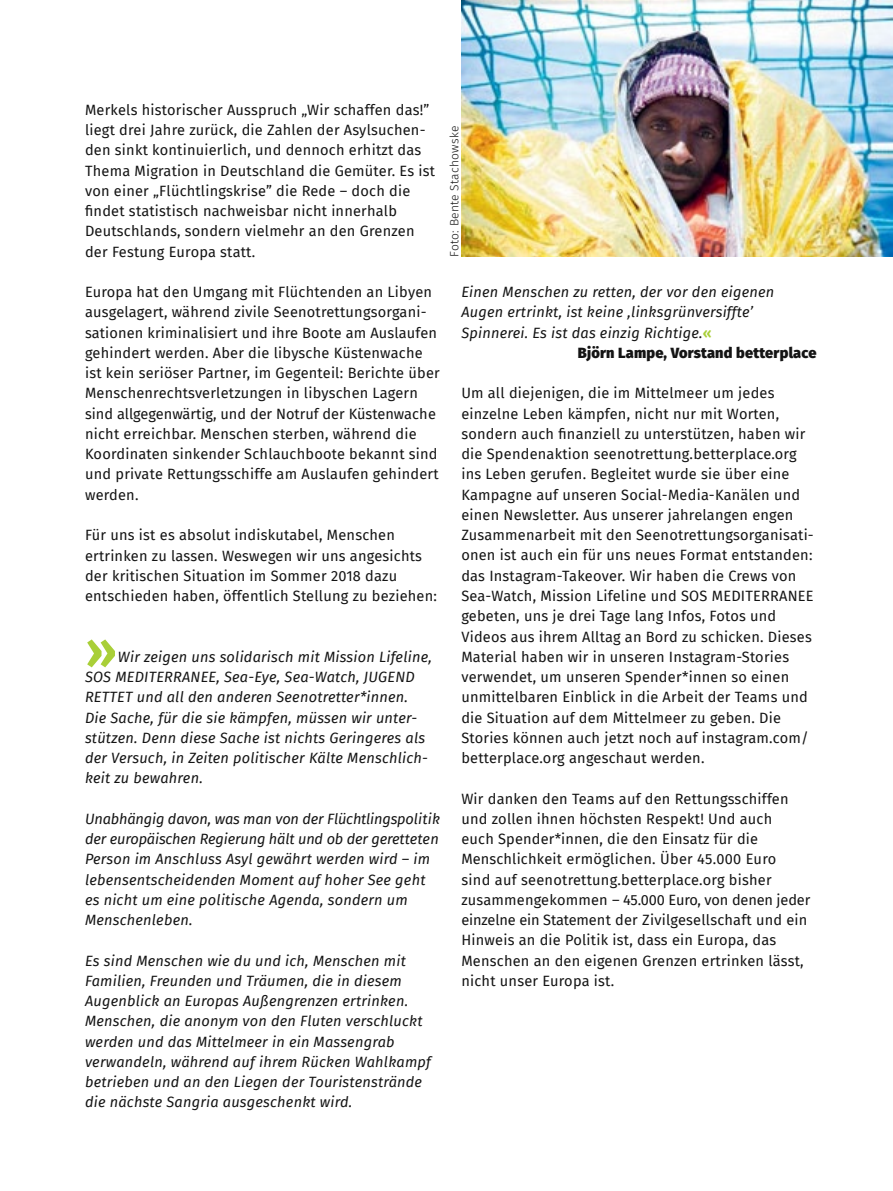
<style>
.page{position:relative;width:893px;height:1191px;background:#fff}
.page>*{position:absolute;margin:0;border:0;box-sizing:border-box;transform-origin:0 0}
.t1{font:600 52.5px "Fira Sans";color:#a9cf38}
.t2{font:14.55px/20.2px "Fira Sans";letter-spacing:.015em;color:#141414}
.t3{font:italic 14.55px/20.2px "Fira Sans";letter-spacing:.015em;color:#141414}
.t4{font:900 14.55px "Fira Sans";letter-spacing:.015em;color:#141414}
.t5{font:300 12px "Fira Sans";letter-spacing:.02em;color:#141414}
.s1{font-weight:600;font-style:normal;color:#a9cf38}
</style>
<div class="page">
<hr style="left:0;top:0;width:1px;height:1191px;background:#b1d3d7">
<img style="left:461px;top:0;width:432px;height:256px">
<p class="t2" style="left:85px;top:99px;width:352px">Merkels historischer Ausspruch „Wir schaffen das!” liegt drei Jahre zurück, die Zahlen der Asylsuchen&shy;den sinkt kontinuierlich, und dennoch erhitzt das Thema Migration in Deutschland die Gemüter. Es ist von einer „Flüchtlingskrise” die Rede – doch die findet statistisch nachweisbar nicht innerhalb Deutschlands, sondern vielmehr an den Grenzen der Festung Europa statt.</p>
<p class="t2" style="left:85px;top:281px;width:356px">Europa hat den Umgang mit Flüchtenden an Libyen ausgelagert, während zivile Seenotrettungsorgani&shy;sationen kriminalisiert und ihre Boote am Auslaufen gehindert werden. Aber die libysche Küstenwache ist kein seriöser Partner, im Gegenteil: Berichte über Menschenrechtsverletzungen in libyschen Lagern sind allgegenwärtig, und der Notruf der Küstenwache nicht erreichbar. Menschen sterben, während die Koordinaten sinkender Schlauchboote bekannt sind und private Rettungsschiffe am Auslaufen gehindert werden.</p>
<p class="t2" style="left:85px;top:524px;width:353px">Für uns ist es absolut indiskutabel, Menschen ertrinken zu lassen. Weswegen wir uns angesichts der kritischen Situation im Sommer 2018 dazu entschieden haben, öffentlich Stellung zu beziehen:</p>
<h1 class="t1" style="left:85px;top:609px;width:34px">»</h1>
<p class="t3" style="left:85px;top:646px;width:348px;text-indent:33px">Wir zeigen uns solidarisch mit Mission Lifeline, SOS MEDITERRANEE, Sea-Eye, Sea-Watch, JUGEND RETTET und all den anderen Seenotretter*innen.<br>Die Sache, für die sie kämpfen, müssen wir unter&shy;stützen. Denn diese Sache ist nichts Geringeres als der Versuch, in Zeiten politischer Kälte Menschlich&shy;keit zu bewahren.</p>
<p class="t3" style="left:85px;top:808px;width:357px">Unabhängig davon, was man von der Flüchtlingspolitik der europäischen Regierung hält und ob der geretteten Person im Anschluss Asyl gewährt werden wird – im lebensentscheidenden Moment auf hoher See geht es nicht um eine politische Agenda, sondern um Menschenleben.</p>
<p class="t3" style="left:85px;top:950px;width:347px">Es sind Menschen wie du und ich, Menschen mit Familien, Freunden und Träumen, die in diesem Augenblick an Europas Außengrenzen ertrinken.<br>Menschen, die anonym von den Fluten verschluckt werden und das Mittelmeer in ein Massengrab verwandeln, während auf ihrem Rücken Wahlkampf betrieben und an den Liegen der Touristenstrände die nächste Sangria ausgeschenkt wird.</p>
<p class="t5" style="left:446px;top:257px;width:132px;rotate:-90deg">Foto: Bente Stachowske</p>
<p class="t3" style="left:461px;top:282px;width:314px">Einen Menschen zu retten, der vor den eigenen</p>
<p class="t3" style="left:461px;top:302px;width:293px">Augen ertrinkt, ist keine ,linksgrünversiffte’</p>
<p class="t3" style="left:461px;top:322px;width:252px">Spinnerei. Es ist das einzig Richtige.<span class="s1">«</span></p>
<p class="t4" style="left:578px;top:340px;width:240px">Björn Lampe, Vorstand betterplace</p>
<p class="t2" style="left:461px;top:383px;width:354px">Um all diejenigen, die im Mittelmeer um jedes einzelne Leben kämpfen, nicht nur mit Worten, sondern auch finanziell zu unterstützen, haben wir die Spendenaktion seenotrettung.betterplace.org ins Leben gerufen. Begleitet wurde sie über eine Kampagne auf unseren Social-Media-Kanälen und einen Newsletter. Aus unserer jahrelangen engen Zusammenarbeit mit den Seenotrettungsorganisati&shy;onen ist auch ein für uns neues Format entstanden: das Instagram-Takeover. Wir haben die Crews von Sea-Watch, Mission Lifeline und SOS MEDITERRANEE gebeten, uns je drei Tage lang Infos, Fotos und Videos aus ihrem Alltag an Bord zu schicken. Dieses Material haben wir in unseren Instagram-Stories verwendet, um unseren Spender*innen so einen unmittelbaren Einblick in die Arbeit der Teams und die Situation auf dem Mittelmeer zu geben. Die Stories können auch jetzt noch auf instagram.com/ betterplace.org angeschaut werden.</p>
<p class="t2" style="left:461px;top:788px;width:350px">Wir danken den Teams auf den Rettungsschiffen und zollen ihnen höchsten Respekt! Und auch<br>euch Spender*innen, die den Einsatz für die Menschlichkeit ermöglichen. Über 45.000 Euro<br>sind auf seenotrettung.betterplace.org bisher zusammengekommen – 45.000 Euro, von denen jeder einzelne ein Statement der Zivilgesellschaft und ein Hinweis an die Politik ist, dass ein Europa, das Menschen an den eigenen Grenzen ertrinken lässt, nicht unser Europa ist.</p>
</div>
